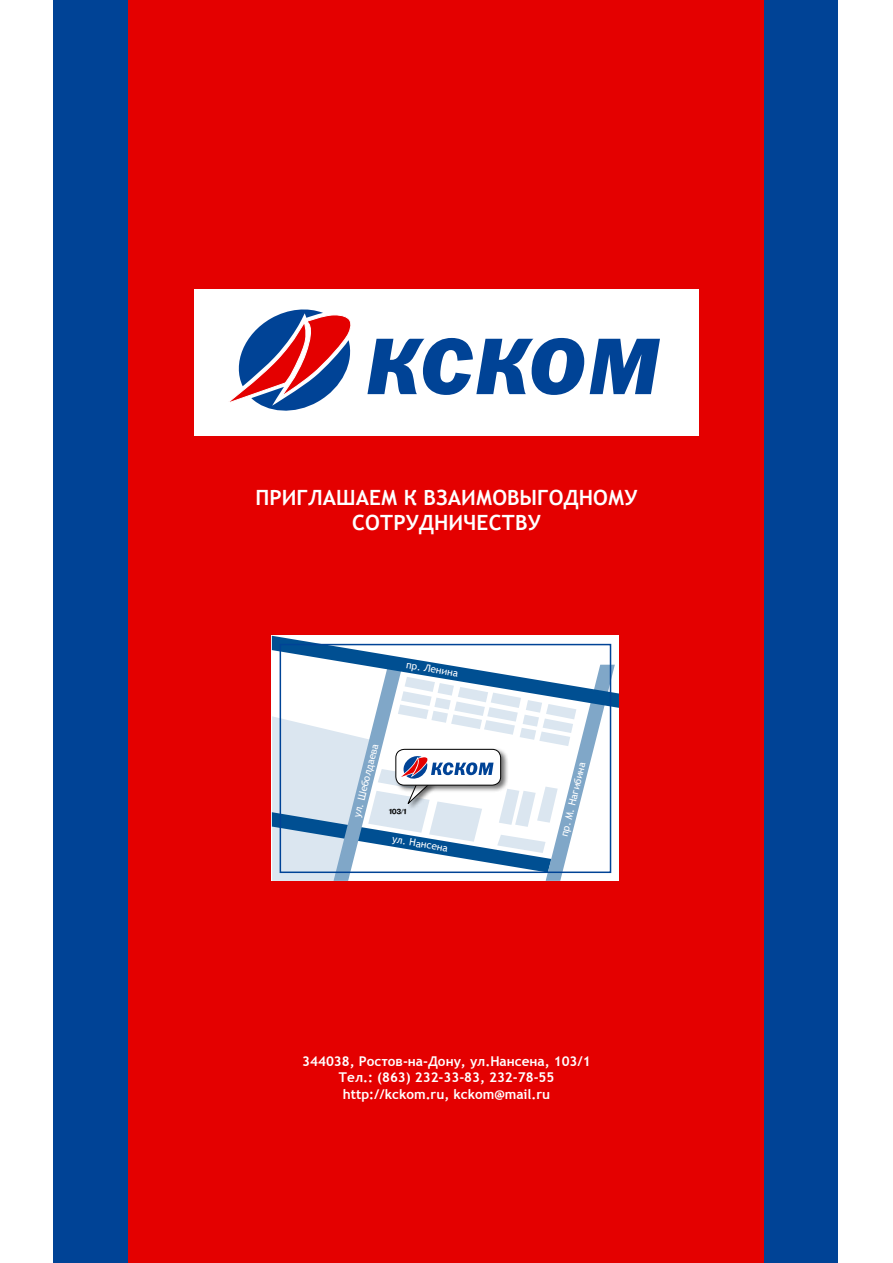
<style>
.page{position:relative;width:893px;height:1263px;background:#fff}
.page>*{position:absolute;margin:0;border:0;box-sizing:border-box;transform-origin:0 0}
.t1{font:700 21px/25.2px "Trebuchet MS";color:#fff;text-align:center}
.t2{font:700 13.5px/16.2px "Trebuchet MS";color:#fff;text-align:center}
.t3{font:10.05px "Trebuchet MS";color:#fff}
.t4{font:700 7.5px "Pragmatica C";color:#000}
.s1{font-size:6px}
</style>
<div class="page">
<div style="left:53px;top:0;width:785px;height:1263px;background:#004396"></div>
<div style="left:129px;top:0;width:635px;height:1263px;background:#e40000"></div>
<div style="left:194px;top:290px;width:505px;height:146px;background:#fff"></div>
<svg style="left:367px;top:338px;width:293px;height:57px"></svg>
<svg style="left:229px;top:309px;width:122px;height:102px"></svg>
<svg style="left:272px;top:636px;width:347px;height:245px;background:#cad9e7"></svg>
<h1 class="t1" style="left:256px;top:485px;width:383px">ПРИГЛАШАЕМ К ВЗАИМОВЫГОДНОМУ<br>СОТРУДНИЧЕСТВУ</h1>
<p class="t3" style="left:407px;top:658px;width:54px;rotate:10deg">пр. Ленина</p>
<p class="t3" style="left:351px;top:816px;width:77px;rotate:-76deg">ул. Шеболдаева</p>
<p class="t4" style="left:388px;top:807px;width:21px;rotate:2deg">103<span class="s1">/</span>1</p>
<p class="t3" style="left:393px;top:833px;width:58px;rotate:10deg">ул. Нансена</p>
<p class="t3" style="left:558px;top:835px;width:78px;rotate:-76deg">пр. М. Нагибина</p>
<p class="t2" style="left:302px;top:1053px;width:290px">344038, Ростов-на-Дону, ул.Нансена, 103/1<br>Тел.: (863) 232-33-83, 232-78-55 http://kckom.ru, kckom@mail.ru</p>
</div>
